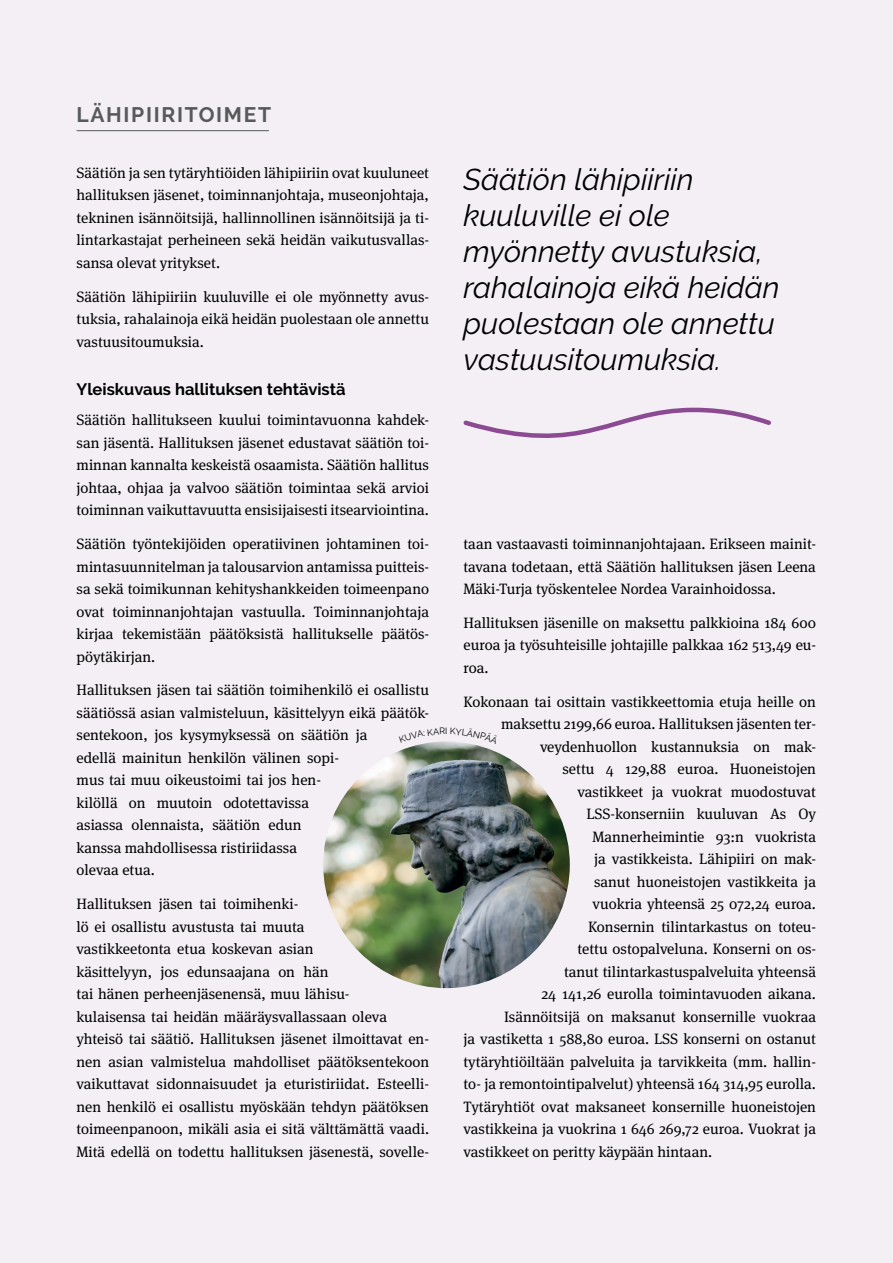
<style>
.page{position:relative;width:893px;height:1263px;background:#f3eff5}
.page>*{position:absolute;margin:0;border:0;box-sizing:border-box;transform-origin:0 0}
.t1{font:italic 30px/36px "Raleway";color:#000}
.t2{font:700 21px "Raleway";letter-spacing:.08em;color:#58595b}
.t3{font:700 16.5px "Raleway";color:#000}
.t4{font:15px/22.5px "Meta Serif Pro";color:#000;text-align:justify}
</style>
<div class="page">
<hr style="left:77px;top:130px;width:192px;height:1px;background:#58595b">
<img style="left:323px;top:741px;width:247px;height:247px;border-radius:123px">
<svg style="left:463px;top:407px;width:308px;height:31px"></svg>
<svg style="left:422px;top:741px;width:49px;height:3px"></svg>
<h2 class="t2" style="left:77px;top:102px;width:196px">LÄHIPIIRITOIMET</h2>
<p class="t4" style="left:77px;top:161px;width:354px">Säätiön ja sen tytäryhtiöiden lähipiiriin ovat kuuluneet hallituksen jäsenet, toiminnanjohtaja, museonjohtaja, tekninen isännöitsijä, hallinnollinen isännöitsijä ja ti&shy;lintarkastajat perheineen sekä heidän vaikutusvallas&shy;sansa olevat yritykset.</p>
<p class="t4" style="left:77px;top:284px;width:354px">Säätiön lähipiiriin kuuluville ei ole myönnetty avus&shy;tuksia, rahalainoja eikä heidän puolestaan ole annettu vastuusitoumuksia.</p>
<p class="t3" style="left:77px;top:380px;width:271px">Yleiskuvaus hallituksen tehtävistä</p>
<p class="t4" style="left:77px;top:408px;width:354px">Säätiön hallitukseen kuului toimintavuonna kahdek&shy;san jäsentä. Hallituksen jäsenet edustavat säätiön toi&shy;minnan kannalta keskeistä osaamista. Säätiön hallitus johtaa, ohjaa ja valvoo säätiön toimintaa sekä arvioi toiminnan vaikuttavuutta ensisijaisesti itsearviointina.</p>
<p class="t4" style="left:77px;top:532px;width:354px">Säätiön työntekijöiden operatiivinen johtaminen toi&shy;mintasuunnitelman ja talousarvion antamissa puitteis&shy;sa sekä toimikunnan kehityshankkeiden toimeenpano ovat toiminnanjohtajan vastuulla. Toiminnanjohtaja kirjaa tekemistään päätöksistä hallitukselle päätös&shy;pöytäkirjan.</p>
<p class="t4" style="left:77px;top:678px;width:354px;text-align:left">Hallituksen jäsen tai säätiön toimihenkilö ei osallistu säätiössä asian valmisteluun, käsittelyyn eikä päätök&shy;sentekoon, jos kysymyksessä on säätiön ja<br>edellä mainitun henkilön välinen sopi-<br>mus tai muu oikeustoimi tai jos hen-<br>kilöllä on muutoin odotettavissa<br>asiassa olennaista, säätiön edun<br>kanssa mahdollisessa ristiriidassa<br>olevaa etua.</p>
<p class="t4" style="left:77px;top:892px;width:354px;text-align:left">Hallituksen jäsen tai toimihenki-<br>lö ei osallistu avustusta tai muuta<br>vastikkeetonta etua koskevan asian<br>käsittelyyn, jos edunsaajana on hän<br>tai hänen perheenjäsenensä, muu lähisu-<br>kulaisensa tai heidän määräysvallassaan oleva yhteisö tai säätiö. Hallituksen jäsenet ilmoittavat en&shy;nen asian valmistelua mahdolliset päätöksentekoon vaikuttavat sidonnaisuudet ja eturistiriidat. Esteelli&shy;nen henkilö ei osallistu myöskään tehdyn päätöksen toimeenpanoon, mikäli asia ei sitä välttämättä vaadi.<br>Mitä edellä on todettu hallituksen jäsenestä, sovelle-</p>
<h1 class="t1" style="left:463px;top:161px;width:317px">Säätiön lähipiiriin kuuluville ei ole myönnetty avustuksia, rahalainoja eikä heidän puolestaan ole annettu vastuusitoumuksia.</h1>
<p class="t4" style="left:463px;top:532px;width:354px">taan vastaavasti toiminnanjohtajaan. Erikseen mainit&shy;tavana todetaan, että Säätiön hallituksen jäsen Leena Mäki-Turja työskentelee Nordea Varainhoidossa.</p>
<p class="t4" style="left:463px;top:611px;width:354px">Hallituksen jäsenille on maksettu palkkioina 184 600 euroa ja työsuhteisille johtajille palkkaa 162 513,49 eu&shy;roa.</p>
<p class="t4" style="left:463px;top:689px;width:354px">Kokonaan tai osittain vastikkeettomia etuja heille on</p>
<p class="t4" style="left:501px;top:712px;width:316px">maksettu 2199,66 euroa. Hallituksen jäsenten ter-</p>
<p class="t4" style="left:540px;top:734px;width:278px">veydenhuollon kustannuksia on mak-</p>
<p class="t4" style="left:562px;top:757px;width:255px">settu 4 129,88 euroa. Huoneistojen</p>
<p class="t4" style="left:577px;top:779px;width:240px">vastikkeet ja vuokrat muodostuvat</p>
<p class="t4" style="left:586px;top:802px;width:231px">LSS-konserniin kuuluvan As Oy</p>
<p class="t4" style="left:592px;top:824px;width:225px">Mannerheimintie 93:n vuokrista</p>
<p class="t4" style="left:594px;top:847px;width:224px">ja vastikkeista. Lähipiiri on mak-</p>
<p class="t4" style="left:594px;top:869px;width:223px">sanut huoneistojen vastikkeita ja</p>
<p class="t4" style="left:592px;top:892px;width:225px">vuokria yhteensä 25 072,24 euroa.</p>
<p class="t4" style="left:588px;top:914px;width:230px">Konsernin tilintarkastus on toteu-</p>
<p class="t4" style="left:577px;top:937px;width:240px">tettu ostopalveluna. Konserni on os-</p>
<p class="t4" style="left:564px;top:959px;width:254px">tanut tilintarkastuspalveluita yhteensä</p>
<p class="t4" style="left:541px;top:982px;width:276px">24 141,26 eurolla toimintavuoden aikana.</p>
<p class="t4" style="left:504px;top:1004px;width:314px">Isännöitsijä on maksanut konsernille vuokraa</p>
<p class="t4" style="left:463px;top:1027px;width:354px">ja vastiketta 1 588,80 euroa. LSS konserni on ostanut</p>
<p class="t4" style="left:463px;top:1049px;width:354px">tytäryhtiöiltään palveluita ja tarvikkeita (mm. hallin-</p>
<p class="t4" style="left:463px;top:1072px;width:354px">to- ja remontointipalvelut) yhteensä 164 314,95 eurolla.</p>
<p class="t4" style="left:463px;top:1094px;width:354px">Tytäryhtiöt ovat maksaneet konsernille huoneistojen</p>
<p class="t4" style="left:463px;top:1117px;width:354px">vastikkeina ja vuokrina 1 646 269,72 euroa. Vuokrat ja</p>
<p class="t4" style="left:463px;top:1139px;width:250px">vastikkeet on peritty käypään hintaan.</p>
</div>
